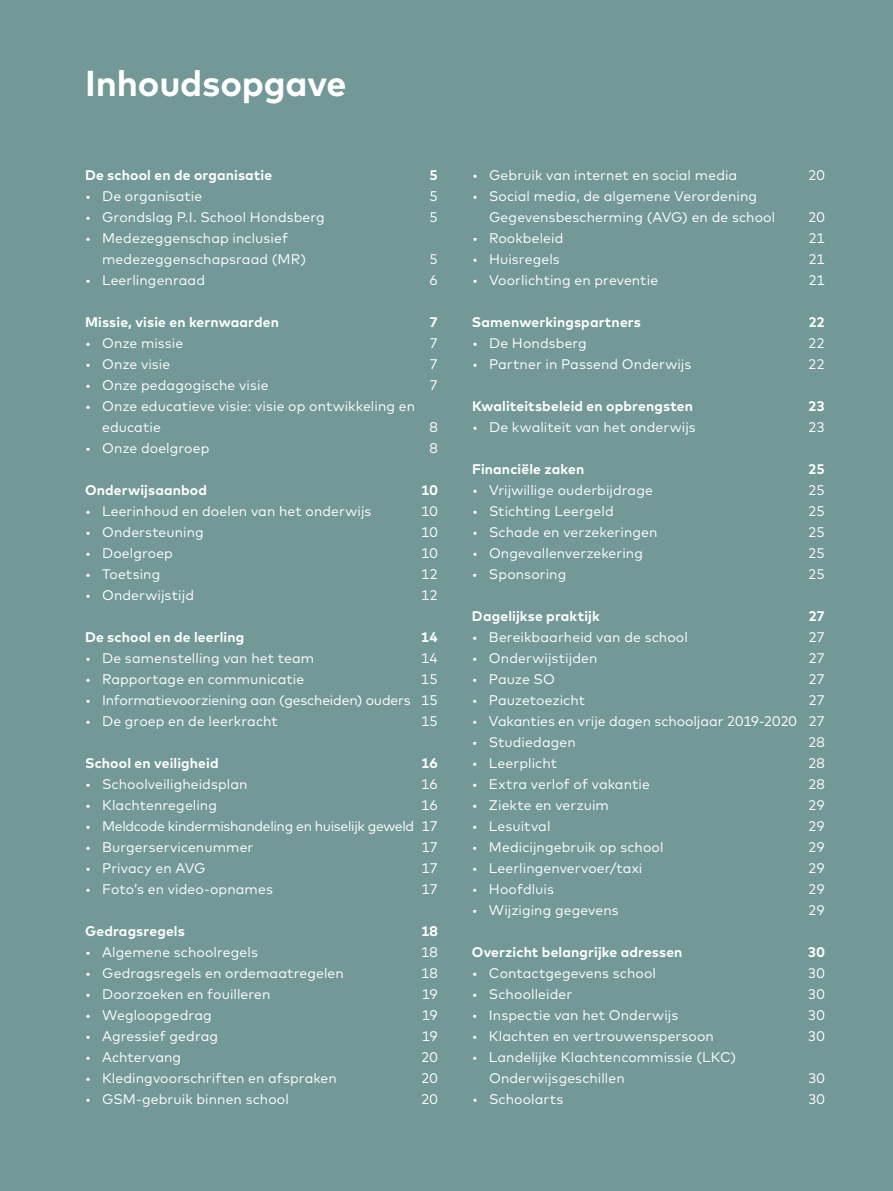
<style>
.page{position:relative;width:893px;height:1191px;background:#729897}
.page>*{position:absolute;margin:0;border:0;box-sizing:border-box;transform-origin:0 0}
.t1{font:700 36px "Mark OT";letter-spacing:-.005em;color:#fff}
.t2{font:13.95px/21px "Mark OT";letter-spacing:.005em;color:#fff}
.t3{font:700 13.95px "Mark OT";letter-spacing:.01em;color:#fff}
.t4{font:13.95px "Mark OT";letter-spacing:-.02em;color:#fff}
.t5{font:13.95px "Mark OT";letter-spacing:-.015em;color:#fff}
</style>
<div class="page">
<h1 class="t1" style="left:85px;top:60px;width:263px">Inhoudsopgave</h1>
<p class="t3" style="left:85px;top:166px;width:189px">De school en de organisatie</p>
<p class="t3" style="left:430px;top:166px;width:10px">5</p>
<p class="t2" style="left:85px;top:185px;width:119px">• De organisatie</p>
<p class="t2" style="left:430px;top:185px;width:10px">5</p>
<p class="t2" style="left:85px;top:206px;width:241px">• Grondslag P.I. School Hondsberg</p>
<p class="t2" style="left:430px;top:206px;width:10px">5</p>
<p class="t2" style="left:102px;top:227px;width:206px;text-indent:-17px">• Medezeggenschap inclusief medezeggenschapsraad (MR)</p>
<p class="t2" style="left:430px;top:248px;width:10px">5</p>
<p class="t2" style="left:85px;top:269px;width:122px">• Leerlingenraad</p>
<p class="t2" style="left:430px;top:269px;width:10px">6</p>
<p class="t3" style="left:85px;top:313px;width:195px">Missie, visie en kernwaarden</p>
<p class="t3" style="left:430px;top:313px;width:10px">7</p>
<p class="t2" style="left:85px;top:332px;width:100px">• Onze missie</p>
<p class="t2" style="left:430px;top:332px;width:10px">7</p>
<p class="t2" style="left:85px;top:353px;width:87px">• Onze visie</p>
<p class="t2" style="left:430px;top:353px;width:10px">7</p>
<p class="t2" style="left:85px;top:374px;width:185px">• Onze pedagogische visie</p>
<p class="t2" style="left:430px;top:374px;width:10px">7</p>
<p class="t2" style="left:102px;top:395px;width:315px;text-indent:-17px">• Onze educatieve visie: visie op ontwikkeling en educatie</p>
<p class="t2" style="left:430px;top:416px;width:10px">8</p>
<p class="t2" style="left:85px;top:437px;width:126px">• Onze doelgroep</p>
<p class="t2" style="left:430px;top:437px;width:10px">8</p>
<p class="t3" style="left:85px;top:481px;width:123px">Onderwijsaanbod</p>
<p class="t3" style="left:421px;top:481px;width:18px">10</p>
<p class="t2" style="left:85px;top:500px;width:288px">• Leerinhoud en doelen van het onderwijs</p>
<p class="t2" style="left:421px;top:500px;width:18px">10</p>
<p class="t2" style="left:85px;top:521px;width:120px">• Ondersteuning</p>
<p class="t2" style="left:421px;top:521px;width:18px">10</p>
<p class="t2" style="left:85px;top:542px;width:89px">• Doelgroep</p>
<p class="t2" style="left:421px;top:542px;width:18px">10</p>
<p class="t2" style="left:85px;top:563px;width:77px">• Toetsing</p>
<p class="t2" style="left:421px;top:563px;width:18px">12</p>
<p class="t2" style="left:85px;top:584px;width:111px">• Onderwijstijd</p>
<p class="t2" style="left:421px;top:584px;width:18px">12</p>
<p class="t3" style="left:85px;top:628px;width:161px">De school en de leerling</p>
<p class="t3" style="left:421px;top:628px;width:19px">14</p>
<p class="t2" style="left:85px;top:647px;width:231px">• De samenstelling van het team</p>
<p class="t2" style="left:421px;top:647px;width:18px">14</p>
<p class="t2" style="left:85px;top:668px;width:221px">• Rapportage en communicatie</p>
<p class="t2" style="left:421px;top:668px;width:18px">15</p>
<p class="t5" style="left:85px;top:691px;width:354px">• Informatievoorziening aan (gescheiden) ouders 15</p>
<p class="t2" style="left:85px;top:710px;width:194px">• De groep en de leerkracht</p>
<p class="t2" style="left:421px;top:710px;width:18px">15</p>
<p class="t3" style="left:85px;top:754px;width:135px">School en veiligheid</p>
<p class="t3" style="left:421px;top:754px;width:18px">16</p>
<p class="t2" style="left:85px;top:773px;width:164px">• Schoolveiligheidsplan</p>
<p class="t2" style="left:421px;top:773px;width:18px">16</p>
<p class="t2" style="left:85px;top:794px;width:133px">• Klachtenregeling</p>
<p class="t2" style="left:421px;top:794px;width:18px">16</p>
<p class="t4" style="left:85px;top:817px;width:354px">• Meldcode kindermishandeling en huiselijk geweld 17</p>
<p class="t2" style="left:85px;top:836px;width:170px">• Burgerservicenummer</p>
<p class="t2" style="left:421px;top:836px;width:18px">17</p>
<p class="t2" style="left:85px;top:857px;width:122px">• Privacy en AVG</p>
<p class="t2" style="left:421px;top:857px;width:18px">17</p>
<p class="t2" style="left:85px;top:878px;width:189px">• Foto’s en video-opnames</p>
<p class="t2" style="left:421px;top:878px;width:18px">17</p>
<p class="t3" style="left:85px;top:922px;width:101px">Gedragsregels</p>
<p class="t3" style="left:421px;top:922px;width:18px">18</p>
<p class="t2" style="left:85px;top:941px;width:174px">• Algemene schoolregels</p>
<p class="t2" style="left:421px;top:941px;width:18px">18</p>
<p class="t2" style="left:85px;top:962px;width:260px">• Gedragsregels en ordemaatregelen</p>
<p class="t2" style="left:421px;top:962px;width:18px">18</p>
<p class="t2" style="left:85px;top:983px;width:187px">• Doorzoeken en fouilleren</p>
<p class="t2" style="left:422px;top:983px;width:18px">19</p>
<p class="t2" style="left:85px;top:1004px;width:128px">• Wegloopgedrag</p>
<p class="t2" style="left:422px;top:1004px;width:18px">19</p>
<p class="t2" style="left:85px;top:1025px;width:135px">• Agressief gedrag</p>
<p class="t2" style="left:422px;top:1025px;width:18px">19</p>
<p class="t2" style="left:85px;top:1046px;width:98px">• Achtervang</p>
<p class="t2" style="left:421px;top:1046px;width:18px">20</p>
<p class="t2" style="left:85px;top:1067px;width:253px">• Kledingvoorschriften en afspraken</p>
<p class="t2" style="left:421px;top:1067px;width:18px">20</p>
<p class="t2" style="left:85px;top:1088px;width:205px">• GSM-gebruik binnen school</p>
<p class="t2" style="left:421px;top:1088px;width:18px">20</p>
<p class="t2" style="left:472px;top:164px;width:267px">• Gebruik van internet en social media</p>
<p class="t2" style="left:808px;top:164px;width:18px">20</p>
<p class="t2" style="left:489px;top:185px;width:288px;text-indent:-17px">• Social media, de algemene Verordening<br>Gegevensbescherming (AVG) en de school</p>
<p class="t2" style="left:808px;top:206px;width:18px">20</p>
<p class="t2" style="left:472px;top:227px;width:93px">• Rookbeleid</p>
<p class="t2" style="left:808px;top:227px;width:18px">21</p>
<p class="t2" style="left:472px;top:248px;width:89px">• Huisregels</p>
<p class="t2" style="left:808px;top:248px;width:18px">21</p>
<p class="t2" style="left:472px;top:269px;width:188px">• Voorlichting en preventie</p>
<p class="t2" style="left:808px;top:269px;width:18px">21</p>
<p class="t3" style="left:472px;top:313px;width:170px">Samenwerkingspartners</p>
<p class="t3" style="left:808px;top:313px;width:18px">22</p>
<p class="t2" style="left:472px;top:332px;width:116px">• De Hondsberg</p>
<p class="t2" style="left:808px;top:332px;width:18px">22</p>
<p class="t2" style="left:472px;top:353px;width:221px">• Partner in Passend Onderwijs</p>
<p class="t2" style="left:808px;top:353px;width:18px">22</p>
<p class="t3" style="left:472px;top:397px;width:223px">Kwaliteitsbeleid en opbrengsten</p>
<p class="t3" style="left:808px;top:397px;width:18px">23</p>
<p class="t2" style="left:472px;top:416px;width:225px">• De kwaliteit van het onderwijs</p>
<p class="t2" style="left:808px;top:416px;width:18px">23</p>
<p class="t3" style="left:472px;top:460px;width:114px">Financiële zaken</p>
<p class="t3" style="left:808px;top:460px;width:18px">25</p>
<p class="t2" style="left:472px;top:479px;width:182px">• Vrijwillige ouderbijdrage</p>
<p class="t2" style="left:808px;top:479px;width:18px">25</p>
<p class="t2" style="left:472px;top:500px;width:143px">• Stichting Leergeld</p>
<p class="t2" style="left:808px;top:500px;width:18px">25</p>
<p class="t2" style="left:472px;top:521px;width:187px">• Schade en verzekeringen</p>
<p class="t2" style="left:808px;top:521px;width:18px">25</p>
<p class="t2" style="left:472px;top:542px;width:172px">• Ongevallenverzekering</p>
<p class="t2" style="left:808px;top:542px;width:18px">25</p>
<p class="t2" style="left:472px;top:563px;width:96px">• Sponsoring</p>
<p class="t2" style="left:808px;top:563px;width:18px">25</p>
<p class="t3" style="left:472px;top:607px;width:129px">Dagelijkse praktijk</p>
<p class="t3" style="left:808px;top:607px;width:18px">27</p>
<p class="t2" style="left:472px;top:626px;width:217px">• Bereikbaarheid van de school</p>
<p class="t2" style="left:808px;top:626px;width:18px">27</p>
<p class="t2" style="left:472px;top:647px;width:127px">• Onderwijstijden</p>
<p class="t2" style="left:808px;top:647px;width:18px">27</p>
<p class="t2" style="left:472px;top:668px;width:84px">• Pauze SO</p>
<p class="t2" style="left:808px;top:668px;width:18px">27</p>
<p class="t2" style="left:472px;top:689px;width:115px">• Pauzetoezicht</p>
<p class="t2" style="left:808px;top:689px;width:18px">27</p>
<p class="t2" style="left:472px;top:710px;width:354px">• Vakanties en vrije dagen schooljaar 2019-2020 27</p>
<p class="t2" style="left:472px;top:731px;width:105px">• Studiedagen</p>
<p class="t2" style="left:808px;top:731px;width:18px">28</p>
<p class="t2" style="left:472px;top:752px;width:87px">• Leerplicht</p>
<p class="t2" style="left:808px;top:752px;width:18px">28</p>
<p class="t2" style="left:472px;top:773px;width:179px">• Extra verlof of vakantie</p>
<p class="t2" style="left:808px;top:773px;width:18px">28</p>
<p class="t2" style="left:472px;top:794px;width:138px">• Ziekte en verzuim</p>
<p class="t2" style="left:808px;top:794px;width:18px">29</p>
<p class="t2" style="left:472px;top:815px;width:80px">• Lesuitval</p>
<p class="t2" style="left:808px;top:815px;width:18px">29</p>
<p class="t2" style="left:472px;top:836px;width:193px">• Medicijngebruik op school</p>
<p class="t2" style="left:808px;top:836px;width:18px">29</p>
<p class="t2" style="left:472px;top:857px;width:172px">• Leerlingenvervoer/taxi</p>
<p class="t2" style="left:808px;top:857px;width:18px">29</p>
<p class="t2" style="left:472px;top:878px;width:84px">• Hoofdluis</p>
<p class="t2" style="left:808px;top:878px;width:18px">29</p>
<p class="t2" style="left:472px;top:899px;width:148px">• Wijziging gegevens</p>
<p class="t2" style="left:808px;top:899px;width:18px">29</p>
<p class="t3" style="left:472px;top:943px;width:212px">Overzicht belangrijke adressen</p>
<p class="t3" style="left:808px;top:943px;width:18px">30</p>
<p class="t2" style="left:472px;top:962px;width:186px">• Contactgegevens school</p>
<p class="t2" style="left:808px;top:962px;width:18px">30</p>
<p class="t2" style="left:472px;top:983px;width:102px">• Schoolleider</p>
<p class="t2" style="left:808px;top:983px;width:18px">30</p>
<p class="t2" style="left:472px;top:1004px;width:208px">• Inspectie van het Onderwijs</p>
<p class="t2" style="left:808px;top:1004px;width:18px">30</p>
<p class="t2" style="left:472px;top:1025px;width:244px">• Klachten en vertrouwenspersoon</p>
<p class="t2" style="left:808px;top:1025px;width:18px">30</p>
<p class="t2" style="left:489px;top:1046px;width:249px;text-indent:-17px">• Landelijke Klachtencommissie (LKC)<br>Onderwijsgeschillen</p>
<p class="t2" style="left:808px;top:1067px;width:18px">30</p>
<p class="t2" style="left:472px;top:1088px;width:93px">• Schoolarts</p>
<p class="t2" style="left:808px;top:1088px;width:18px">30</p>
</div>
